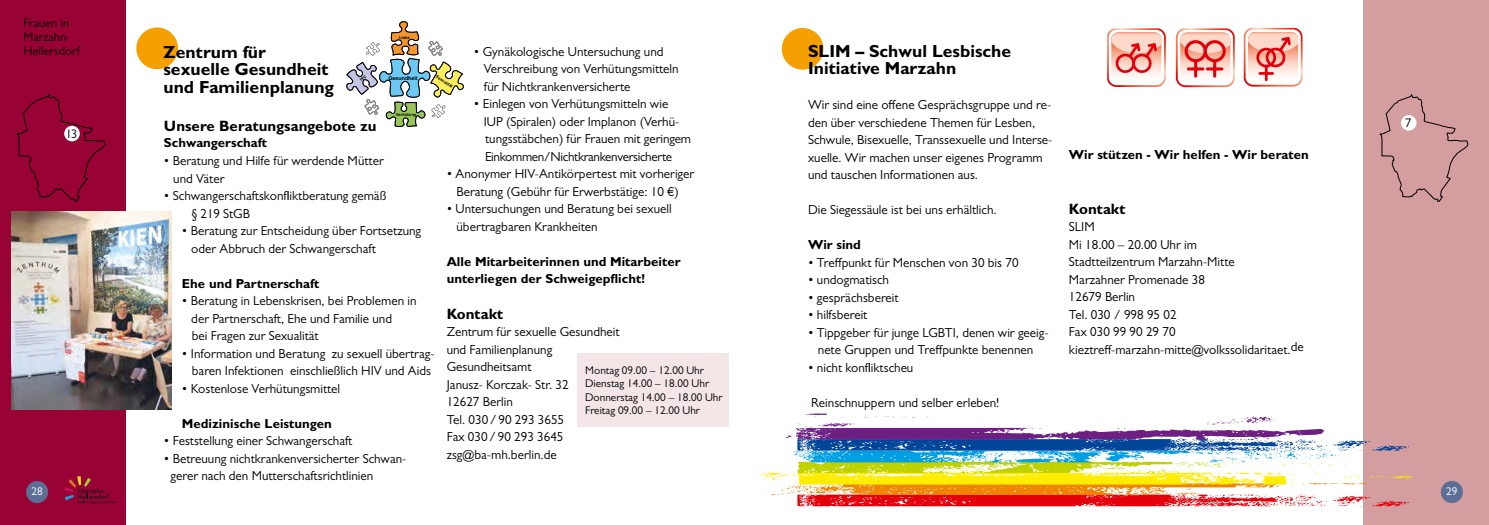
<style>
.page{position:relative;width:1489px;height:525px;background:#fff}
.page>*{position:absolute;margin:0;border:0;box-sizing:border-box;transform-origin:0 0}
.t1{font:700 17.5px/17.5px "Gill Sans MT Pro";color:#000}
.t2{font:700 15px "Gill Sans MT Pro";color:#000}
.t3{font:13.12px/17.5px "Gill Sans MT Pro";color:#000}
.t4{font:700 13.12px/17.5px "Gill Sans MT Pro";color:#000}
.t5{font:12.5px/13.8px "Gill Sans MT Pro";color:#000}
.t6{font:11.25px/13.5px "Gill Sans MT Pro";color:#000}
.t7{font:11.25px "Gill Sans MT Pro";color:#fff}
.t8{font:700 5.38px "Arial";color:#020203}
.t9{font:700 4.12px "Arial";color:#020203}
</style>
<div class="page">
<div style="left:0;top:0;width:126px;height:524px;background:#990234"></div>
<div style="left:1362px;top:0;width:126px;height:524px;background:#d49da0"></div>
<div style="left:26px;top:480px;width:22px;height:23px;background:#5b6f96;border-radius:50%"></div>
<svg style="left:64px;top:476px;width:53px;height:27px"></svg>
<div style="left:1440px;top:480px;width:22px;height:23px;background:#5b6f96;border-radius:50%"></div>
<div style="left:136px;top:27px;width:42px;height:42px;background:#f69f00;border-radius:50%"></div>
<svg style="left:17px;top:94px;width:89px;height:108px"></svg>
<img style="left:11px;top:212px;width:160px;height:197px">
<div style="left:781px;top:28px;width:42px;height:42px;background:#f69f00;border-radius:50%"></div>
<svg style="left:1243px;top:28px;width:59px;height:59px"></svg>
<svg style="left:1107px;top:28px;width:58px;height:59px"></svg>
<svg style="left:1175px;top:28px;width:59px;height:59px"></svg>
<svg style="left:761px;top:413px;width:651px;height:93px"></svg>
<svg style="left:1379px;top:94px;width:90px;height:108px"></svg>
<div style="left:577px;top:353px;width:151px;height:73px;background:#f4e6e6"></div>
<svg style="left:347px;top:21px;width:116px;height:106px"></svg>
<p class="t5" style="left:23px;top:16px;width:58px">Frauen in<br>Marzahn-<br>Hellersdorf</p>
<p class="t5" style="left:66px;top:127px;width:13px">13</p>
<p class="t7" style="left:31px;top:484px;width:13px">28</p>
<p class="t9" style="left:399px;top:34px;width:12px">Liebe</p>
<h1 class="t1" style="left:163px;top:43px;width:172px">Zentrum für sexuelle Gesundheit und Familienplanung</h1>
<p class="t3" style="left:484px;top:42px;width:196px;text-indent:-10px">• Gynäkologische Untersuchung und<br>Verschreibung von Verhütungsmitteln für Nichtkrankenversicherte</p>
<p class="t3" style="left:484px;top:95px;width:209px;text-indent:-10px">• Einlegen von Verhütungsmitteln wie<br>IUP (Spiralen) oder Implanon (Verhü&shy;tungsstäbchen) für Frauen mit geringem Einkommen/Nichtkrankenversicherte</p>
<p class="t3" style="left:446px;top:165px;width:249px;text-align:center">• Anonymer HIV-Antikörpertest mit vorheriger<br>Beratung (Gebühr für Erwerbstätige: 10 €)</p>
<p class="t3" style="left:456px;top:200px;width:217px;text-indent:-10px">• Untersuchungen und Beratung bei sexuell übertragbaren Krankheiten</p>
<p class="t4" style="left:446px;top:252px;width:235px">Alle Mitarbeiterinnen und Mitarbeiter unterliegen der Schweigepflicht!</p>
<p class="t2" style="left:446px;top:304px;width:58px">Kontakt</p>
<p class="t3" style="left:446px;top:322px;width:174px">Zentrum für sexuelle Gesundheit und Familienplanung<br>Gesundheitsamt<br>Janusz- Korczak- Str. 32<br>12627 Berlin<br>Tel. 030/90 293 3655<br>Fax 030/90 293 3645 zsg@ba-mh.berlin.de</p>
<p class="t8" style="left:388px;top:74px;width:31px">Gesundheit</p>
<p class="t9" style="left:438px;top:74px;width:21px;rotate:34deg">Sexualität</p>
<p class="t9" style="left:396px;top:111px;width:22px">Verhütung</p>
<p class="t2" style="left:164px;top:117px;width:214px">Unsere Beratungsangebote zu</p>
<p class="t4" style="left:164px;top:134px;width:105px">Schwangerschaft</p>
<p class="t3" style="left:173px;top:152px;width:212px;text-indent:-9px">• Beratung und Hilfe für werdende Mütter und Väter</p>
<p class="t3" style="left:192px;top:187px;width:196px;text-indent:-28px">• Schwangerschaftskonfliktberatung gemäß § 219 StGB</p>
<p class="t3" style="left:191px;top:222px;width:231px;text-indent:-9px">• Beratung zur Entscheidung über Fortsetzung oder Abbruch der Schwangerschaft</p>
<p class="t4" style="left:182px;top:274px;width:139px">Ehe und Partnerschaft</p>
<p class="t3" style="left:191px;top:292px;width:227px;text-indent:-9px">• Beratung in Lebenskrisen, bei Problemen in der Partnerschaft, Ehe und Familie und<br>bei Fragen zur Sexualität</p>
<p class="t3" style="left:182px;top:344px;width:254px;text-align:center">• Information und Beratung zu sexuell übertrag&shy;baren Infektionen einschließlich HIV und Aids</p>
<p class="t3" style="left:182px;top:379px;width:160px">• Kostenlose Verhütungsmittel</p>
<p class="t4" style="left:182px;top:414px;width:151px">Medizinische Leistungen</p>
<p class="t3" style="left:164px;top:431px;width:190px">• Feststellung einer Schwangerschaft</p>
<p class="t3" style="left:170px;top:449px;width:237px;text-indent:-7px">• Betreuung nichtkrankenversicherter Schwan&shy;gerer nach den Mutterschaftsrichtlinien</p>
<p class="t6" style="left:585px;top:363px;width:139px">Montag 09.00 – 12.00 Uhr<br>Dienstag 14.00 – 18.00 Uhr<br>Donnerstag 14.00 – 18.00 Uhr<br>Freitag 09.00 – 12.00 Uhr</p>
<h1 class="t1" style="left:808px;top:42px;width:205px">SLIM – Schwul Lesbische<br>Initiative Marzahn</h1>
<p class="t3" style="left:808px;top:96px;width:246px">Wir sind eine offene Gesprächsgruppe und re&shy;den über verschiedene Themen für Lesben, Schwule, Bisexuelle, Transsexuelle und Interse&shy;xuelle. Wir machen unser eigenes Programm und tauschen Informationen aus.</p>
<p class="t3" style="left:808px;top:201px;width:190px">Die Siegessäule ist bei uns erhältlich.</p>
<p class="t4" style="left:808px;top:236px;width:54px">Wir sind</p>
<p class="t3" style="left:808px;top:253px;width:212px">• Treffpunkt für Menschen von 30 bis 70</p>
<p class="t3" style="left:808px;top:271px;width:82px">• undogmatisch</p>
<p class="t3" style="left:808px;top:288px;width:92px">• gesprächsbereit</p>
<p class="t3" style="left:808px;top:306px;width:61px">• hilfsbereit</p>
<p class="t3" style="left:808px;top:323px;width:242px;text-align:center">• Tippgeber für junge LGBTI, denen wir geeig&shy;nete Gruppen und Treffpunkte benennen</p>
<p class="t3" style="left:808px;top:358px;width:107px">• nicht konfliktscheu</p>
<p class="t3" style="left:811px;top:393px;width:189px">Reinschnuppern und selber erleben!</p>
<p class="t4" style="left:1068px;top:145px;width:241px">Wir stützen - Wir helfen - Wir beraten</p>
<p class="t2" style="left:1068px;top:199px;width:58px">Kontakt</p>
<p class="t3" style="left:1068px;top:218px;width:236px">SLIM<br>Mi 18.00 – 20.00 Uhr im<br>Stadtteilzentrum Marzahn-Mitte<br>Marzahner Promenade 38<br>12679 Berlin<br>Tel. 030 / 998 95 02<br>Fax 030 99 90 29 70 kieztreff-marzahn-mitte@volkssolidaritaet.de</p>
<p class="t5" style="left:1404px;top:116px;width:8px">7</p>
<p class="t7" style="left:1445px;top:484px;width:13px">29</p>
</div>
